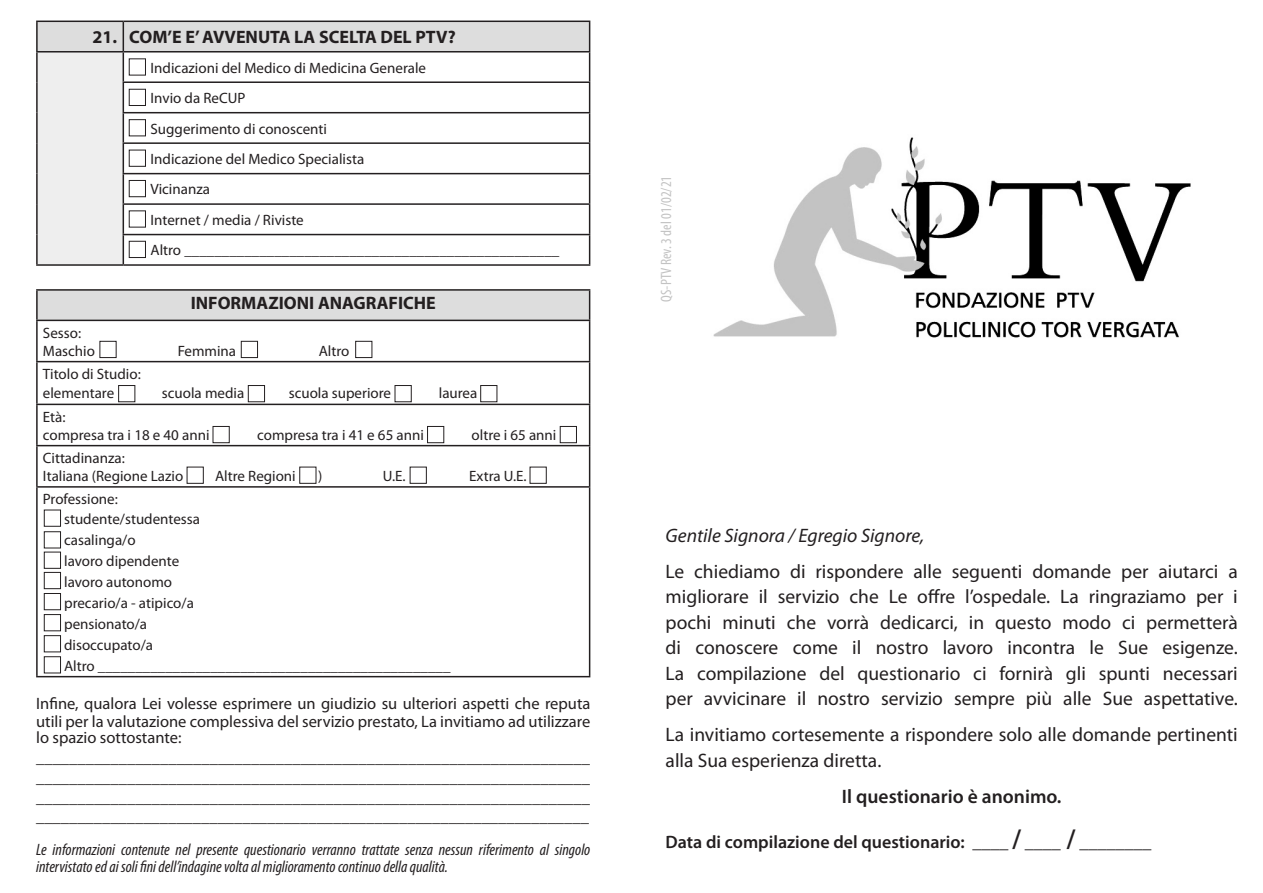
<style>
.page{position:relative;width:1263px;height:893px;background:#fff}
.page>*{position:absolute;margin:0;border:0;box-sizing:border-box;transform-origin:0 0}
.t1{font:19.5px/25.5px "Myriad Pro";color:#231f20;text-align:justify}
.t2{font:italic 19.5px "Myriad Pro";color:#231f20}
.t3{font:600 19.5px "Myriad Pro";color:#231f20}
.t4{font:700 18px "Myriad Pro";color:#231f20}
.t5{font:600 18px "Myriad Pro";color:#231f20}
.t6{font:16.5px/19.8px "Myriad Pro";color:#231f20}
.t7{font:italic condensed 16.5px/16.5px "Myriad Pro";color:#231f20}
.t8{font:15px "Myriad Pro";color:#231f20}
.t9{font:condensed 15px "Myriad Pro";color:#c3c3c3}
.s1{font-size:27px}
</style>
<div class="page">
<img style="left:713px;top:137px;width:478px;height:201px">
<hr style="left:36px;top:21px;width:87px;height:1px;background:#231f20">
<hr style="left:36px;top:22px;width:2px;height:29px;background:#231f20">
<hr style="left:123px;top:264px;width:467px;height:2px;background:#231f20">
<hr style="left:36px;top:51px;width:87px;height:2px;background:#231f20">
<hr style="left:36px;top:53px;width:2px;height:29px;background:#231f20">
<hr style="left:36px;top:82px;width:2px;height:31px;background:#231f20">
<hr style="left:36px;top:113px;width:2px;height:30px;background:#231f20">
<hr style="left:36px;top:143px;width:2px;height:31px;background:#231f20">
<hr style="left:36px;top:174px;width:2px;height:30px;background:#231f20">
<hr style="left:36px;top:204px;width:2px;height:31px;background:#231f20">
<hr style="left:36px;top:235px;width:2px;height:29px;background:#231f20">
<hr style="left:36px;top:264px;width:87px;height:2px;background:#231f20">
<div style="left:37px;top:290px;width:553px;height:30px;background:#ddd"></div>
<hr style="left:36px;top:289px;width:554px;height:2px;background:#231f20">
<hr style="left:36px;top:291px;width:2px;height:29px;background:#231f20">
<svg style="left:589px;top:291px;width:1px;height:29px"></svg>
<hr style="left:36px;top:320px;width:554px;height:1px;background:#231f20">
<hr style="left:36px;top:321px;width:2px;height:40px;background:#231f20">
<hr style="left:589px;top:321px;width:1px;height:40px;background:#231f20">
<hr style="left:36px;top:361px;width:554px;height:1px;background:#231f20">
<hr style="left:36px;top:362px;width:2px;height:42px;background:#231f20">
<hr style="left:589px;top:362px;width:1px;height:42px;background:#231f20">
<hr style="left:36px;top:404px;width:554px;height:1px;background:#231f20">
<hr style="left:36px;top:405px;width:2px;height:40px;background:#231f20">
<hr style="left:589px;top:405px;width:1px;height:40px;background:#231f20">
<hr style="left:36px;top:445px;width:554px;height:1px;background:#231f20">
<hr style="left:36px;top:446px;width:2px;height:40px;background:#231f20">
<hr style="left:589px;top:446px;width:1px;height:40px;background:#231f20">
<hr style="left:36px;top:486px;width:554px;height:2px;background:#231f20">
<hr style="left:36px;top:488px;width:2px;height:188px;background:#231f20">
<hr style="left:589px;top:488px;width:1px;height:188px;background:#231f20">
<hr style="left:36px;top:676px;width:554px;height:1px;background:#231f20">
<svg style="left:99px;top:341px;width:18px;height:17px"></svg>
<svg style="left:240px;top:341px;width:18px;height:17px"></svg>
<svg style="left:355px;top:341px;width:18px;height:17px"></svg>
<svg style="left:118px;top:385px;width:18px;height:18px"></svg>
<svg style="left:248px;top:385px;width:17px;height:18px"></svg>
<svg style="left:394px;top:385px;width:18px;height:18px"></svg>
<svg style="left:480px;top:385px;width:18px;height:18px"></svg>
<svg style="left:212px;top:426px;width:18px;height:17px"></svg>
<svg style="left:427px;top:426px;width:17px;height:17px"></svg>
<svg style="left:559px;top:426px;width:18px;height:17px"></svg>
<svg style="left:186px;top:466px;width:18px;height:18px"></svg>
<svg style="left:299px;top:466px;width:18px;height:18px"></svg>
<svg style="left:409px;top:466px;width:18px;height:18px"></svg>
<svg style="left:529px;top:466px;width:18px;height:18px"></svg>
<svg style="left:44px;top:509px;width:17px;height:165px"></svg>
<svg style="left:37px;top:21px;width:553px;height:243px"></svg>
<p class="t4" style="left:93px;top:25px;width:26px">21.</p>
<p class="t4" style="left:129px;top:25px;width:328px">COM’E E’ AVVENUTA LA SCELTA DEL PTV?</p>
<p class="t8" style="left:151px;top:58px;width:277px">Indicazioni del Medico di Medicina Generale</p>
<p class="t8" style="left:151px;top:89px;width:96px">Invio da ReCUP</p>
<p class="t8" style="left:151px;top:119px;width:178px">Suggerimento di conoscenti</p>
<p class="t8" style="left:151px;top:150px;width:215px">Indicazione del Medico Specialista</p>
<p class="t8" style="left:151px;top:180px;width:61px">Vicinanza</p>
<p class="t8" style="left:151px;top:211px;width:155px">Internet / media / Riviste</p>
<p class="t8" style="left:151px;top:241px;width:410px">Altro __________________________________________________</p>
<p class="t4" style="left:191px;top:292px;width:247px">INFORMAZIONI ANAGRAFICHE</p>
<p class="t8" style="left:43px;top:323px;width:40px">Sesso:</p>
<p class="t8" style="left:43px;top:341px;width:54px">Maschio</p>
<p class="t8" style="left:178px;top:341px;width:60px">Femmina</p>
<p class="t8" style="left:319px;top:341px;width:32px">Altro</p>
<p class="t8" style="left:43px;top:365px;width:99px">Titolo di Studio:</p>
<p class="t8" style="left:43px;top:384px;width:73px">elementare</p>
<p class="t8" style="left:162px;top:384px;width:84px">scuola media</p>
<p class="t8" style="left:289px;top:384px;width:104px">scuola superiore</p>
<p class="t8" style="left:439px;top:384px;width:40px">laurea</p>
<p class="t8" style="left:43px;top:407px;width:24px">Età:</p>
<p class="t8" style="left:43px;top:425px;width:168px">compresa tra i 18 e 40 anni</p>
<p class="t8" style="left:257px;top:425px;width:168px">compresa tra i 41 e 65 anni</p>
<p class="t8" style="left:472px;top:425px;width:86px">oltre i 65 anni</p>
<p class="t8" style="left:43px;top:449px;width:83px">Cittadinanza:</p>
<p class="t8" style="left:43px;top:467px;width:142px">Italiana (Regione Lazio</p>
<p class="t8" style="left:215px;top:467px;width:82px">Altre Regioni</p>
<p class="t8" style="left:318px;top:467px;width:6px">)</p>
<p class="t8" style="left:383px;top:467px;width:24px">U.E.</p>
<p class="t8" style="left:469px;top:467px;width:59px">Extra U.E.</p>
<p class="t8" style="left:43px;top:490px;width:76px">Professione:</p>
<p class="t8" style="left:64px;top:509px;width:137px">studente/studentessa</p>
<p class="t8" style="left:64px;top:530px;width:73px">casalinga/o</p>
<p class="t8" style="left:64px;top:551px;width:117px">lavoro dipendente</p>
<p class="t8" style="left:64px;top:572px;width:110px">lavoro autonomo</p>
<p class="t8" style="left:64px;top:593px;width:131px">precario/a - atipico/a</p>
<p class="t8" style="left:64px;top:614px;width:85px">pensionato/a</p>
<p class="t8" style="left:64px;top:635px;width:90px">disoccupato/a</p>
<p class="t8" style="left:64px;top:656px;width:388px">Altro _______________________________________________</p>
<p class="t6" style="left:36px;top:694px;width:556px;line-height:18px">Infine, qualora Lei volesse esprimere un giudizio su ulteriori aspetti che reputa utili per la valutazione complessiva del servizio prestato, La invitiamo ad utilizzare</p>
<p class="t6" style="left:36px;top:727px;width:147px">lo spazio sottostante:</p>
<p class="t6" style="left:36px;top:747px;width:555px;text-align:justify">___________________________________________________________________ ___________________________________________________________________ ___________________________________________________________________ ___________________________________________________________________</p>
<p class="t7" style="left:36px;top:841px;width:556px">Le informazioni contenute nel presente questionario verranno trattate senza nessun riferimento al singolo intervistato ed ai soli fini dell’indagine volta al miglioramento continuo della qualità.</p>
<p class="t9" style="left:657px;top:302px;width:127px;rotate:-90deg">QS-PTV Rev. 3 del 01/02/21</p>
<p class="t2" style="left:666px;top:523px;width:260px">Gentile Signora / Egregio Signore,</p>
<p class="t1" style="left:666px;top:558px;width:574px">Le chiediamo di rispondere alle seguenti domande per aiutarci a migliorare il servizio che Le offre l’ospedale. La ringraziamo per i pochi minuti che vorrà dedicarci, in questo modo ci permetterà di conoscere come il nostro lavoro incontra le Sue esigenze.<br>La compilazione del questionario ci fornirà gli spunti necessari per avvicinare il nostro servizio sempre più alle Sue aspettative.</p>
<p class="t1" style="left:666px;top:722px;width:574px">La invitiamo cortesemente a rispondere solo alle domande pertinenti</p>
<p class="t1" style="left:666px;top:747px;width:217px">alla Sua esperienza diretta.</p>
<p class="t3" style="left:842px;top:784px;width:221px">Il questionario è anonimo.</p>
<p class="t5" style="left:666px;top:830px;width:487px">Data di compilazione del questionario: ____ <span class="s1">/</span> ____ <span class="s1">/</span> ________</p>
</div>
